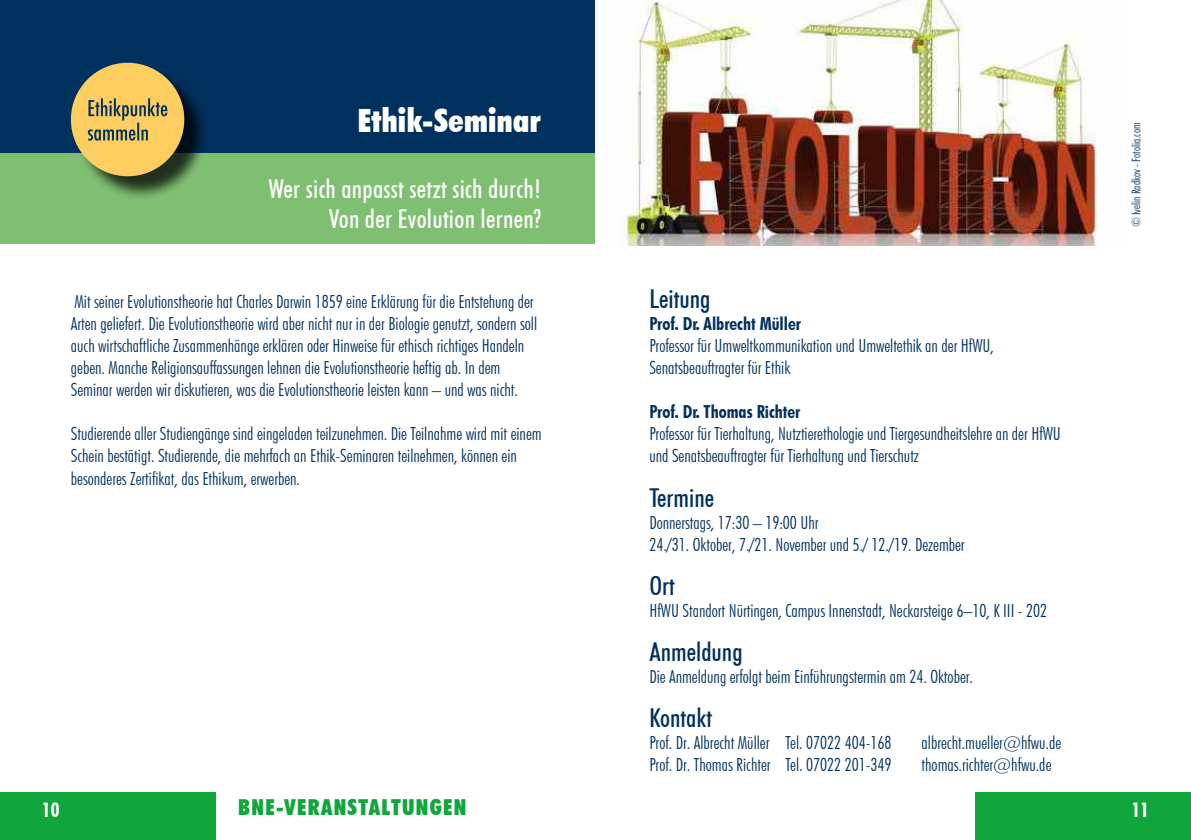
<style>
.page{position:relative;width:1191px;height:840px;background:#fff}
.page>*{position:absolute;margin:0;border:0;box-sizing:border-box;transform-origin:0 0}
.t1{font:900 condensed 32px "Futura BT";letter-spacing:.01em;color:#fff}
.t2{font:500 condensed 26px/30px "Futura BT";letter-spacing:.01em;color:#fff;text-align:right}
.t3{font:500 condensed 26px "Futura BT";color:#00305d}
.t4{font:900 condensed 22px "Futura BT";letter-spacing:.06em;color:#11a63c}
.t5{font:700 condensed 20px "Futura BT";color:#fff}
.t6{font:300 condensed 18px/22px "Futura BT";color:#00305d}
.t7{font:700 condensed 18px "Futura BT";color:#00305d}
.t8{font:300 condensed 12px "Futura BT";color:#00305d}
</style>
<div class="page">
<div style="left:0;top:0;width:595px;height:153px;background:#00305d"></div>
<div style="left:0;top:153px;width:595px;height:91px;background:#7fbf72"></div>
<div style="left:975px;top:792px;width:216px;height:47px;background:#11a63c"></div>
<div style="left:0;top:792px;width:215px;height:47px;background:#11a63c"></div>
<img style="left:621px;top:0;width:476px;height:246px">
<div style="left:74px;top:66px;width:135px;height:135px;background:#000;opacity:.75"></div>
<div style="left:71px;top:63px;width:113px;height:113px;background:#fece61;border-radius:50%"></div>
<svg style="left:88px;top:98px;width:79px;height:42px"></svg>
<h1 class="t1" style="left:358px;top:101px;width:185px">ETHIK-SEMINAR</h1>
<h2 class="t2" style="left:268px;top:174px;width:274px">Wer sich anpasst setzt sich durch!<br>Von der Evolution lernen?</h2>
<p class="t6" style="left:71px;top:290px;width:468px">Mit seiner Evolutionstheorie hat Charles Darwin 1859 eine Erklärung für die Entstehung der Arten geliefert. Die Evolutionstheorie wird aber nicht nur in der Biologie genutzt, sondern soll auch wirtschaftliche Zusammenhänge erklären oder Hinweise für ethisch richtiges Handeln geben. Manche Religionsauffassungen lehnen die Evolutionstheorie heftig ab. In dem Seminar werden wir diskutieren, was die Evolutionstheorie leisten kann – und was nicht.</p>
<p class="t6" style="left:71px;top:422px;width:472px">Studierende aller Studiengänge sind eingeladen teilzunehmen. Die Teilnahme wird mit einem<br>Schein bestätigt. Studierende, die mehrfach an Ethik-Seminaren teilnehmen, können ein besonderes Zertifikat, das Ethikum, erwerben.</p>
<h2 class="t3" style="left:649px;top:283px;width:63px">Leitung</h2>
<p class="t7" style="left:649px;top:313px;width:153px">Prof. Dr. Albrecht Müller</p>
<p class="t6" style="left:649px;top:334px;width:346px">Professor für Umweltkommunikation und Umweltethik an der HfWU,<br>Senatsbeauftragter für Ethik</p>
<p class="t7" style="left:649px;top:401px;width:153px">Prof. Dr. Thomas Richter</p>
<p class="t6" style="left:649px;top:422px;width:413px">Professor für Tierhaltung, Nutztierethologie und Tiergesundheitslehre an der HfWU und Senatsbeauftragter für Tierhaltung und Tierschutz</p>
<h2 class="t3" style="left:649px;top:481px;width:66px">Termine</h2>
<p class="t6" style="left:649px;top:510px;width:317px">Donnerstags, 17:30 – 19:00 Uhr<br>24./31. Oktober, 7./21. November und 5./ 12./19. Dezember</p>
<h2 class="t3" style="left:649px;top:569px;width:27px">Ort</h2>
<p class="t6" style="left:649px;top:598px;width:399px">HfWU Standort Nürtingen, Campus Innenstadt, Neckarsteige 6–10, K III - 202</p>
<h2 class="t3" style="left:649px;top:635px;width:95px">Anmeldung</h2>
<p class="t6" style="left:649px;top:664px;width:325px">Die Anmeldung erfolgt beim Einführungstermin am 24. Oktober.</p>
<h2 class="t3" style="left:649px;top:701px;width:64px">Kontakt</h2>
<p class="t6" style="left:649px;top:730px;width:244px">Prof. Dr. Albrecht Müller Tel. 07022 404-168</p>
<p class="t6" style="left:921px;top:730px;width:141px">albrecht.mueller@hfwu.de</p>
<p class="t6" style="left:649px;top:752px;width:244px">Prof. Dr. Thomas Richter Tel. 07022 201-349</p>
<p class="t6" style="left:921px;top:752px;width:131px">thomas.richter@hfwu.de</p>
<p class="t8" style="left:1129px;top:227px;width:106px;rotate:-90deg">© Ivelin Radkov - Fotolia.com</p>
<p class="t4" style="left:238px;top:793px;width:217px">BNE-VERANSTALTUNGEN</p>
<p class="t5" style="left:42px;top:797px;width:19px">10</p>
<p class="t5" style="left:1131px;top:797px;width:19px">11</p>
</div>
